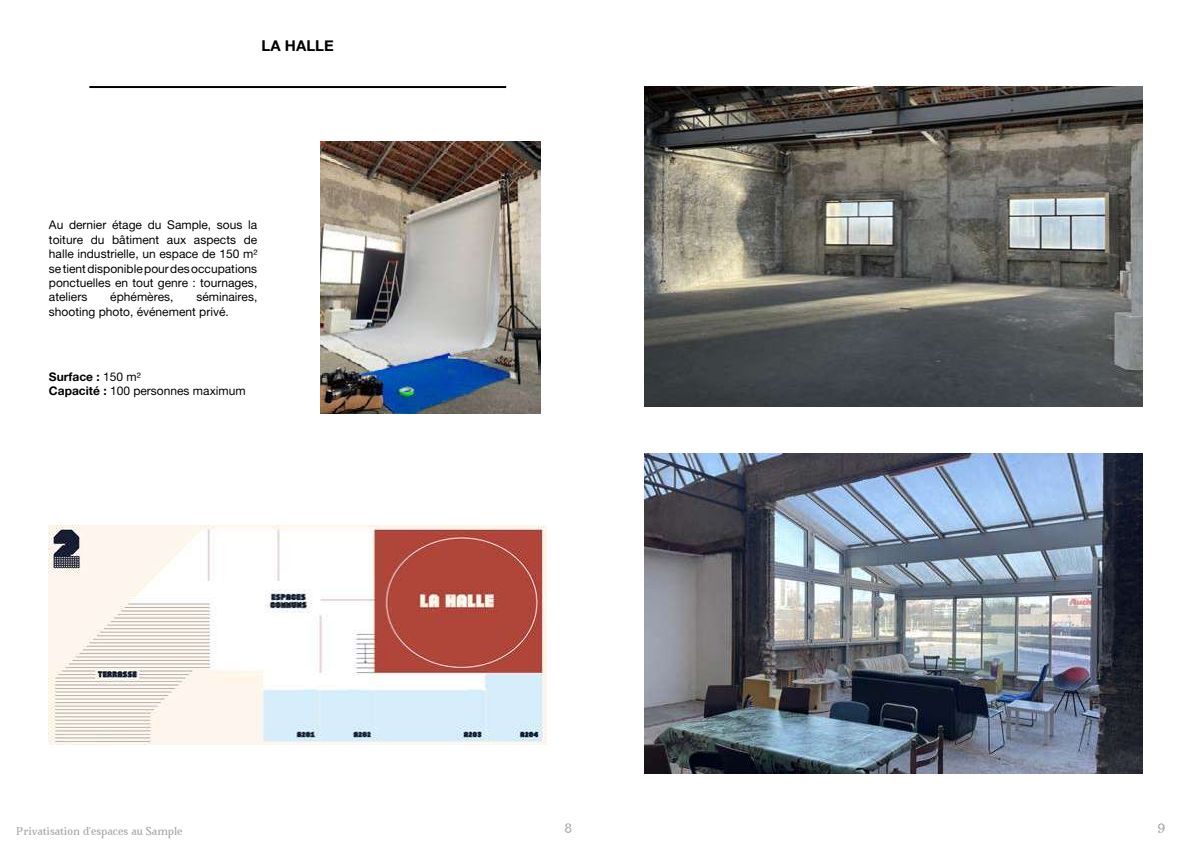
<style>
.page{position:relative;width:1191px;height:842px;background:#fff}
.page>*{position:absolute;margin:0;border:0;box-sizing:border-box;transform-origin:0 0}
.t1{font:15px "Alte Haas Grotesk Bold";color:#000}
.t2{font:12px/14.4px "Alte Haas Grotesk";color:#000;text-align:justify}
.t3{font:12px "Alte Haas Grotesk Bold";color:#000}
.t4{font:700 12px "Avara";color:#a9a9a9}
.t5{font:700 10px "Avara";color:#aaa}
.s1{font-family:"Alte Haas Grotesk"}
.s2{font-family:"Alte Haas Grotesk Bold"}
</style>
<div class="page">
<hr style="left:89px;top:86px;width:417px;height:2px;background:#000">
<img style="left:49px;top:525px;width:497px;height:220px">
<img style="left:320px;top:142px;width:220px;height:271px">
<img style="left:644px;top:86px;width:498px;height:320px">
<img style="left:644px;top:454px;width:498px;height:320px">
<p class="t1" style="left:262px;top:36px;width:74px">LA HALLE</p>
<p class="t2" style="left:49px;top:218px;width:210px">Au dernier étage du Sample, sous la toiture du bâtiment aux aspects de halle industrielle, un espace de 150 m² se tient disponible pour des occupations ponctuelles en tout genre : tournages, ateliers</p>
<p class="t2" style="left:110px;top:290px;width:65px">éphémères,</p>
<p class="t2" style="left:49px;top:290px;width:210px;text-indent:147px">séminaires, shooting photo, événement privé.</p>
<p class="t3" style="left:49px;top:369px;width:93px">Surface : <span class="s1">150 m²</span></p>
<p class="t2" style="left:49px;top:384px;width:198px"><span class="s2">Capacité :</span> 100 personnes maximum</p>
<p class="t5" style="left:16px;top:823px;width:168px">Privatisation d’espaces au Sample</p>
<p class="t4" style="left:564px;top:819px;width:9px">8</p>
<p class="t4" style="left:1157px;top:819px;width:9px">9</p>
</div>
